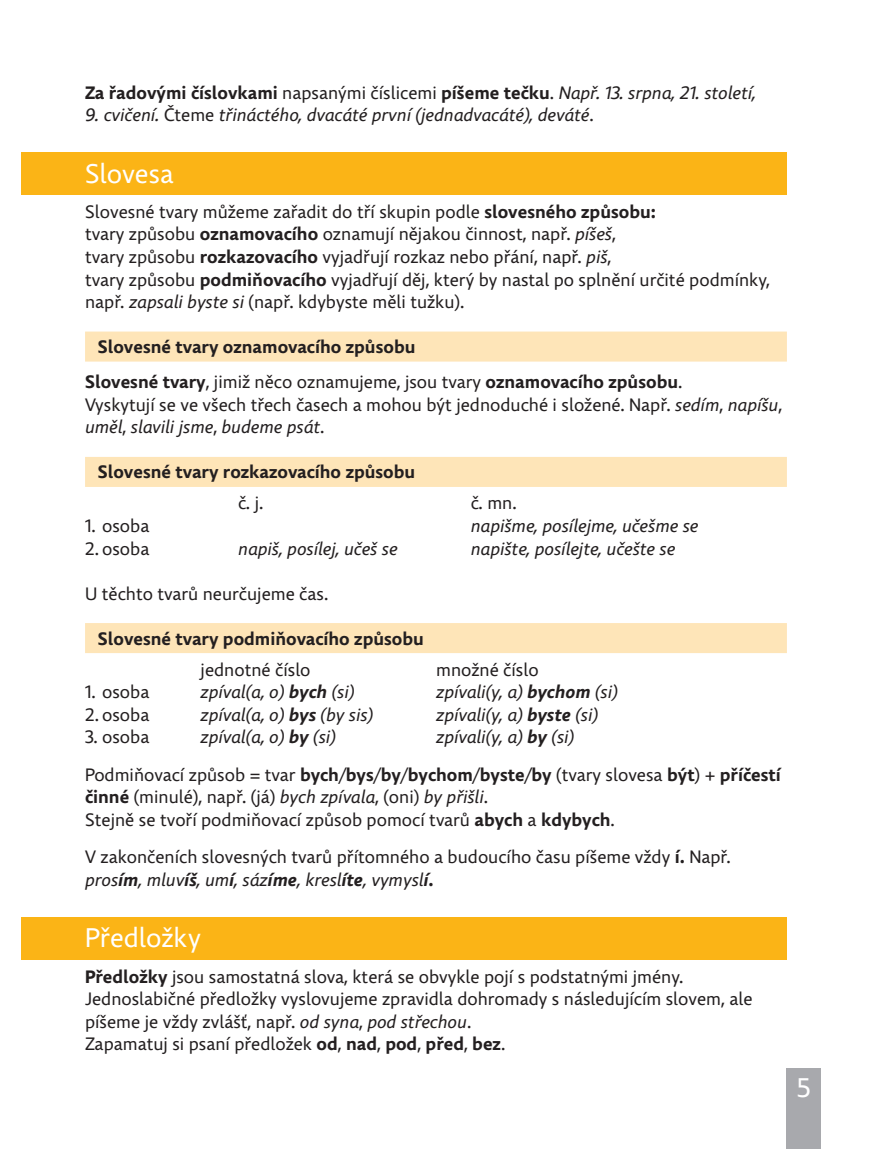
<style>
.page{position:relative;width:872px;height:1149px;background:#fff}
.page>*{position:absolute;margin:0;border:0;box-sizing:border-box;transform-origin:0 0}
.t1{font:27px "Comenia Sans";color:#fff}
.t2{font:18px/22.5px "Comenia Sans";color:#231f20}
.t3{font:700 18px/35.2px "Comenia Sans";color:#231f20}
.t4{font:italic 18px "Comenia Sans";color:#231f20}
.s1{font-weight:400}
.s2{font-weight:400;font-style:italic}
.s3{font-style:normal}
.s4{font-weight:700}
.s5{font-style:italic}
.s6{font-weight:700;font-style:italic}
</style>
<div class="page">
<div style="left:787px;top:1067px;width:34px;height:81px;background:#a8a9ad"></div>
<div style="left:21px;top:152px;width:766px;height:43px;background:#fbb416"></div>
<div style="left:21px;top:916px;width:766px;height:43px;background:#fbb416"></div>
<div style="left:85px;top:331px;width:702px;height:30px;background:#fee5b8"></div>
<div style="left:85px;top:457px;width:702px;height:30px;background:#fee5b8"></div>
<div style="left:85px;top:623px;width:702px;height:30px;background:#fee5b8"></div>
<p class="t3" style="left:85px;top:75px;width:672px">Za řadovými číslovkami <span class="s1">napsanými číslicemi</span> píšeme tečku<span class="s1">.</span> <span class="s2">Např. 13. srpna, 21. století,</span></p>
<p class="t4" style="left:85px;top:103px;width:510px">9. cvičení. <span class="s3">Čteme</span> třináctého, dvacáté první (jednadvacáté), deváté<span class="s3">.</span></p>
<h1 class="t1" style="left:85px;top:156px;width:90px">Slovesa</h1>
<p class="t2" style="left:85px;top:201px;width:686px">Slovesné tvary můžeme zařadit do tří skupin podle <span class="s4">slovesného způsobu:<br></span>tvary způsobu <span class="s4">oznamovacího</span> oznamují nějakou činnost, např. <span class="s5">píšeš</span>,<br>tvary způsobu <span class="s4">rozkazovacího</span> vyjadřují rozkaz nebo přání, např. <span class="s5">piš</span>,<br>tvary způsobu <span class="s4">podmiňovacího</span> vyjadřují děj, který by nastal po splnění určité podmínky, např. <span class="s5">zapsali byste si</span> (např. kdybyste měli tužku).</p>
<p class="t3" style="left:85px;top:329px;width:599px;text-indent:13px">Slovesné tvary oznamovacího způsobu<br>Slovesné tvary<span class="s1">, jimiž něco oznamujeme, jsou tvary</span> oznamovacího způsobu<span class="s1">.</span></p>
<p class="t2" style="left:85px;top:394px;width:698px">Vyskytují se ve všech třech časech a mohou být jednoduché i složené. Např. <span class="s5">sedím</span>, <span class="s5">napíšu</span>, <span class="s5">uměl</span>, <span class="s5">slavili jsme</span>, <span class="s5">budeme psát</span>.</p>
<p class="t3" style="left:98px;top:455px;width:319px">Slovesné tvary rozkazovacího způsobu</p>
<p class="t2" style="left:238px;top:492px;width:27px">č. j.</p>
<p class="t2" style="left:471px;top:492px;width:47px">č. mn.</p>
<p class="t2" style="left:85px;top:515px;width:66px">1. osoba</p>
<p class="t4" style="left:471px;top:514px;width:229px">napišme, posílejme, učešme se</p>
<p class="t2" style="left:85px;top:537px;width:66px">2. osoba</p>
<p class="t4" style="left:238px;top:536px;width:161px">napiš, posílej, učeš se</p>
<p class="t4" style="left:471px;top:536px;width:206px">napište, posílejte, učešte se</p>
<p class="t2" style="left:85px;top:582px;width:245px">U těchto tvarů neurčujeme čas.</p>
<p class="t3" style="left:98px;top:621px;width:327px">Slovesné tvary podmiňovacího způsobu</p>
<p class="t2" style="left:201px;top:658px;width:111px">jednotné číslo</p>
<p class="t2" style="left:436px;top:658px;width:104px">množné číslo</p>
<p class="t2" style="left:85px;top:681px;width:66px">1. osoba</p>
<p class="t4" style="left:201px;top:680px;width:155px">zpíval(a, o) <span class="s4">bych</span> (si)</p>
<p class="t4" style="left:436px;top:680px;width:183px">zpívali(y, a) <span class="s4">bychom</span> (si)</p>
<p class="t2" style="left:85px;top:703px;width:66px">2. osoba</p>
<p class="t4" style="left:201px;top:702px;width:174px">zpíval(a, o) <span class="s4">bys</span> (by sis)</p>
<p class="t4" style="left:436px;top:702px;width:163px">zpívali(y, a) <span class="s4">byste</span> (si)</p>
<p class="t2" style="left:85px;top:726px;width:66px">3. osoba</p>
<p class="t4" style="left:201px;top:725px;width:137px">zpíval(a, o) <span class="s4">by</span> (si)</p>
<p class="t2" style="left:85px;top:718px;width:697px;line-height:37.5px;text-indent:351px"><span class="s5">zpívali(y, a)</span> <span class="s6">by</span> <span class="s5">(si)<br></span>Podmiňovací způsob = tvar <span class="s4">bych</span>/<span class="s4">bys</span>/<span class="s4">by</span>/<span class="s4">bychom</span>/<span class="s4">byste</span>/<span class="s4">by</span> (tvary slovesa <span class="s4">být</span>) + <span class="s4">příčestí</span></p>
<p class="t2" style="left:85px;top:786px;width:531px"><span class="s4">činné</span> (minulé), např. (já) <span class="s5">bych zpívala</span>, (oni) <span class="s5">by přišli</span>.<br>Stejně se tvoří podmiňovací způsob pomocí tvarů <span class="s4">abych</span> a <span class="s4">kdybych</span>.</p>
<p class="t2" style="left:85px;top:846px;width:647px">V zakončeních slovesných tvarů přítomného a budoucího času píšeme vždy <span class="s4">í.</span> Např. <span class="s5">pros</span><span class="s6">ím</span><span class="s5">, mluv</span><span class="s6">íš</span><span class="s5">, um</span><span class="s6">í</span><span class="s5">, sáz</span><span class="s6">íme</span><span class="s5">, kresl</span><span class="s6">íte</span><span class="s5">, vymysl</span><span class="s6">í</span><span class="s4">.</span></p>
<h1 class="t1" style="left:85px;top:920px;width:117px">Předložky</h1>
<p class="t2" style="left:85px;top:965px;width:669px"><span class="s4">Předložky</span> jsou samostatná slova, která se obvykle pojí s podstatnými jmény.<br>Jednoslabičné předložky vyslovujeme zpravidla dohromady s následujícím slovem, ale píšeme je vždy zvlášť, např. <span class="s5">od syna</span>, <span class="s5">pod střechou</span>.<br>Zapamatuj si psaní předložek <span class="s4">od</span>, <span class="s4">nad</span>, <span class="s4">pod</span>, <span class="s4">před</span>, <span class="s4">bez</span>.</p>
<h1 class="t1" style="left:797px;top:1069px;width:15px">5</h1>
</div>
